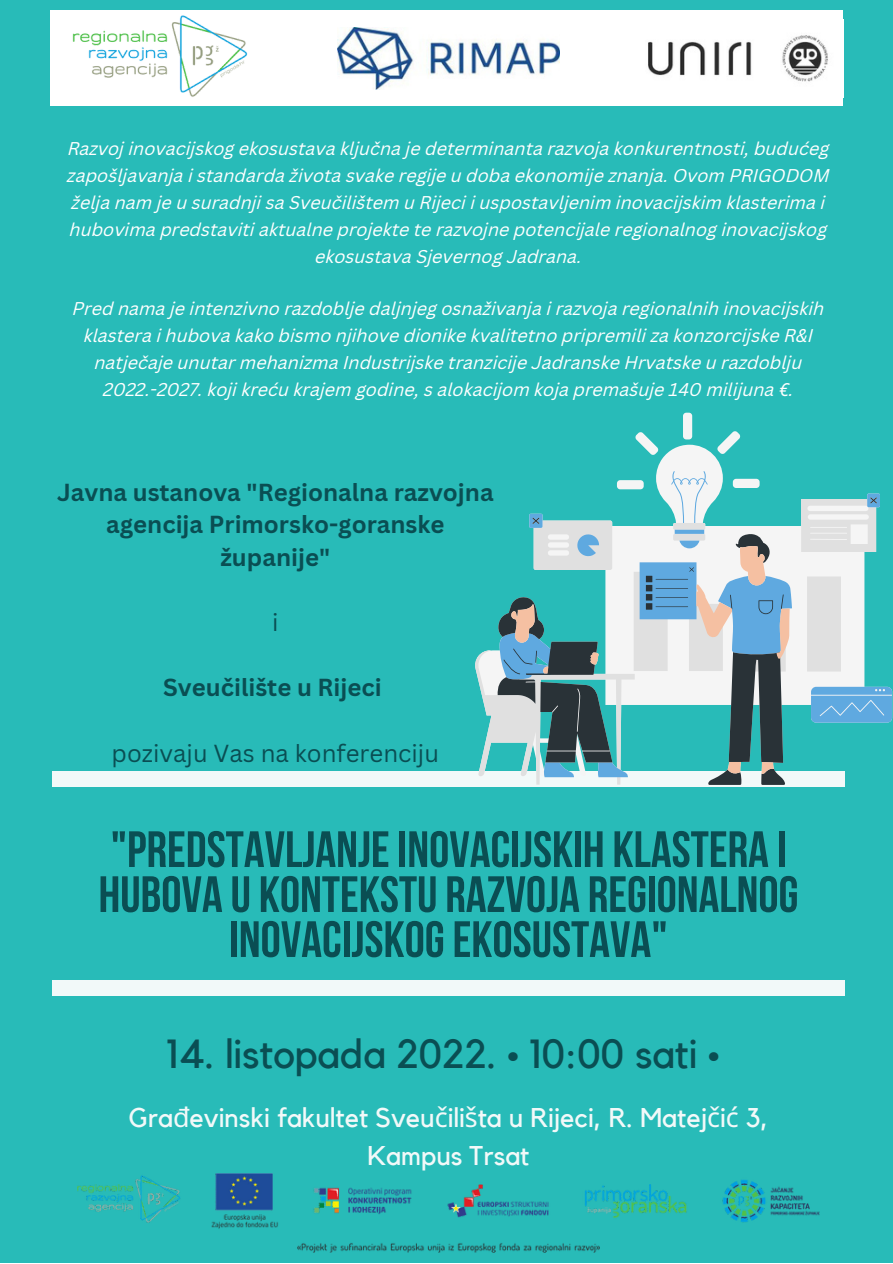
<style>
.page{position:relative;width:893px;height:1264px;background:#fff}
.page>*{position:absolute;margin:0;border:0;box-sizing:border-box;transform-origin:0 0}
.t1{font:700 51px/45px "Bebas Neue";color:#0a4e53;text-align:center}
.t2{font:40.5px "Kollektif";color:#0a4e53}
.t3{font:27px/37px "Kollektif";color:#f2f9f9;text-align:center}
.t4{font:700 24px/32.5px "Canva Sans";color:#0a4e53;text-align:center}
.t5{font:24px "Canva Sans";color:#0a4e53}
.t6{font:italic 18px/27px "Canva Sans";color:#fff;text-align:center}
.s1{font-family:"Noto Sans"}
</style>
<div class="page">
<div style="left:0;top:0;width:892px;height:1262px;background:#28bbb8"></div>
<div style="left:50px;top:11px;width:793px;height:95px;background:#fff"></div>
<div style="left:52px;top:980px;width:792px;height:16px;background:#f2f9f9"></div>
<div style="left:52px;top:771px;width:792px;height:16px;background:#f2f9f9"></div>
<img style="left:72px;top:15px;width:176px;height:82px">
<img style="left:337px;top:27px;width:222px;height:62px">
<img style="left:648px;top:35px;width:180px;height:47px">
<svg style="left:635px;top:412px;width:106px;height:59px"></svg>
<svg style="left:475px;top:650px;width:22px;height:126px"></svg>
<svg style="left:616px;top:471px;width:276px;height:252px"></svg>
<svg style="left:497px;top:497px;width:379px;height:288px"></svg>
<svg style="left:511px;top:544px;width:278px;height:230px"></svg>
<img style="left:77px;top:1173px;width:742px;height:79px">
<p class="t6" style="left:67px;top:137px;width:763px">Razvoj inovacijskog ekosustava ključna je determinanta razvoja konkurentnosti, budućeg zapošljavanja i standarda života svake regije u doba ekonomije znanja. Ovom PRIGODOM želja nam je u suradnji sa Sveučilištem u Rijeci i uspostavljenim inovacijskim klasterima i hubovima predstaviti aktualne projekte te razvojne potencijale regionalnog inovacijskog ekosustava Sjevernog Jadrana.</p>
<p class="t6" style="left:73px;top:297px;width:753px">Pred nama je intenzivno razdoblje daljnjeg osnaživanja i razvoja regionalnih inovacijskih klastera i hubova kako bismo njihove dionike kvalitetno pripremili za konzorcijske R&amp;I natječaje unutar mehanizma Industrijske tranzicije Jadranske Hrvatske u razdoblju 2022.-2027. koji kreću krajem godine, s alokacijom koja premašuje 140 milijuna <span class="s1">€</span>.</p>
<h3 class="t4" style="left:57px;top:475px;width:438px">Javna ustanova "Regionalna razvojna agencija Primorsko-goranske županije"</h3>
<h3 class="t5" style="left:272px;top:605px;width:8px">i</h3>
<h3 class="t4" style="left:163px;top:670px;width:220px">Sveučilište u Rijeci</h3>
<h3 class="t5" style="left:112px;top:736px;width:329px">pozivaju Vas na konferenciju</h3>
<h1 class="t1" style="left:98px;top:831px;width:701px">"PREDSTAVLJANJEINOVACIJSKIH KLASTERA I<br>HUBOVA U KONTEKSTU RAZVOJA REGIONALNOG<br>INOVACIJSKOGEKOSUSTAVA"</h1>
<h2 class="t2" style="left:167px;top:1034px;width:554px">14. listopada 2022. • 10:00 sati •</h2>
<h3 class="t3" style="left:129px;top:1100px;width:641px">Gra<span class="s1">đ</span>evinski fakultet Sveu<span class="s1">č</span>ili<span class="s1">š</span>ta u Rijeci, R. Matej<span class="s1">č</span>i<span class="s1">ć</span> 3,<br>Kampus Trsat</h3>
</div>
